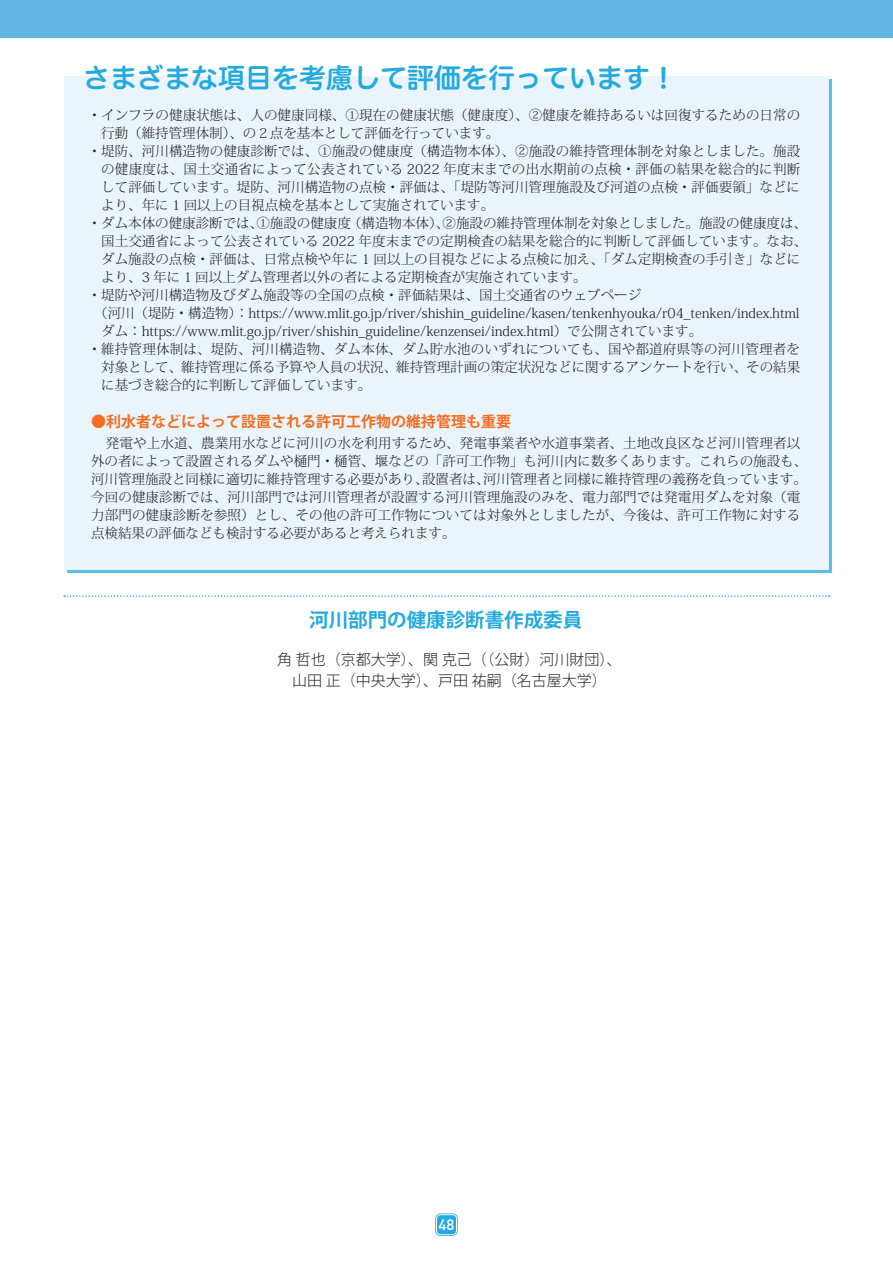
<style>
.page{position:relative;width:893px;height:1263px;background:#fff}
.page>*{position:absolute;margin:0;border:0;box-sizing:border-box;transform-origin:0 0}
.t1{font:27px "Hira Maru Std W6";color:#24aae1}
.t2{font:700 19.5px "Koz Go Pr 6 N";color:#24aae1}
.t3{font:300 15px/21px "Koz Go Pr 6 N";color:#231f20;text-align:center}
.t4{font:700 15px "Koz Go Pr 6 N";color:#f36e21}
.t5{font:500 15px "DIN Pro";color:#fff}
.t6{font:300 13.5px/18px "Koz Min Pr 6 N";color:#231f20}
.t7{font:300 13.5px "Koz Min Pr 6 N";letter-spacing:.02em;color:#231f20}
</style>
<div class="page">
<svg style="left:64px;top:595px;width:766px;height:2px"></svg>
<div style="left:64px;top:76px;width:765px;height:494px;background:#eaf4fb"></div>
<div style="left:0;top:0;width:893px;height:37px;background:#61b6e6"></div>
<div style="left:435px;top:1213px;width:23px;height:23px;border:2px solid #24aae1;border-radius:4px"></div>
<div style="left:436px;top:1215px;width:20px;height:20px;background:#24aae1;border-radius:4px"></div>
<div style="left:436px;top:1214px;width:21px;height:21px;border:1px solid #fff;border-radius:4px"></div>
<h1 class="t1" style="left:83px;top:57px;width:595px">さまざまな項目を考慮して評価を行っています！</h1>
<p class="t6" style="left:88px;top:106px;width:714px">・インフラの健康状態は、人の健康同様、①現在の健康状態（健康度）、②健康を維持あるいは回復するための日常の</p>
<p class="t6" style="left:101px;top:124px;width:400px">行動（維持管理体制）、の２点を基本として評価を行っています。</p>
<p class="t6" style="left:88px;top:142px;width:714px">・堤防、河川構造物の健康診断では、①施設の健康度（構造物本体）、②施設の維持管理体制を対象としました。施設</p>
<p class="t7" style="left:101px;top:161px;width:701px">の健康度は、国土交通省によって公表されている 2022 年度末までの出水期前の点検・評価の結果を総合的に判断</p>
<p class="t6" style="left:101px;top:178px;width:700px">して評価しています。堤防、河川構造物の点検・評価は、「堤防等河川管理施設及び河道の点検・評価要領」などに</p>
<p class="t6" style="left:101px;top:196px;width:394px">より、年に 1 回以上の目視点検を基本として実施されています。</p>
<p class="t6" style="left:88px;top:214px;width:721px">・ダム本体の健康診断では、①施設の健康度（構造物本体）、②施設の維持管理体制を対象としました。施設の健康度は、</p>
<p class="t6" style="left:101px;top:232px;width:707px">国土交通省によって公表されている 2022 年度末までの定期検査の結果を総合的に判断して評価しています。なお、</p>
<p class="t6" style="left:101px;top:250px;width:701px">ダム施設の点検・評価は、日常点検や年に 1 回以上の目視などによる点検に加え、「ダム定期検査の手引き」などに</p>
<p class="t6" style="left:101px;top:268px;width:487px">より、3 年に 1 回以上ダム管理者以外の者による定期検査が実施されています。</p>
<p class="t6" style="left:88px;top:286px;width:555px">・堤防や河川構造物及びダム施設等の全国の点検・評価結果は、国土交通省のウェブページ</p>
<p class="t6" style="left:94px;top:304px;width:707px">（河川（堤防・構造物）：https://www.mlit.go.jp/river/shishin_guideline/kasen/tenkenhyouka/r04_tenken/index.html</p>
<p class="t6" style="left:101px;top:322px;width:603px">ダム：https://www.mlit.go.jp/river/shishin_guideline/kenzensei/index.html）で公開されています。</p>
<p class="t6" style="left:88px;top:340px;width:714px">・維持管理体制は、堤防、河川構造物、ダム本体、ダム貯水池のいずれについても、国や都道府県等の河川管理者を</p>
<p class="t6" style="left:101px;top:358px;width:701px">対象として、維持管理に係る予算や人員の状況、維持管理計画の策定状況などに関するアンケートを行い、その結果</p>
<p class="t6" style="left:101px;top:376px;width:271px">に基づき総合的に判断して評価しています。</p>
<p class="t4" style="left:91px;top:413px;width:436px">●利水者などによって設置される許可工作物の維持管理も重要　</p>
<p class="t6" style="left:91px;top:435px;width:718px;text-indent:15px">発電や上水道、農業用水などに河川の水を利用するため、発電事業者や水道事業者、土地改良区など河川管理者以外の者によって設置されるダムや樋門・樋管、堰などの「許可工作物」も河川内に数多くあります。これらの施設も、河川管理施設と同様に適切に維持管理する必要があり、設置者は、河川管理者と同様に維持管理の義務を負っています。今回の健康診断では、河川部門では河川管理者が設置する河川管理施設のみを、電力部門では発電用ダムを対象（電力部門の健康診断を参照）とし、その他の許可工作物については対象外としましたが、今後は、許可工作物に対する点検結果の評価なども検討する必要があると考えられます。</p>
<h2 class="t2" style="left:309px;top:609px;width:274px">河川部門の健康診断書作成委員</h2>
<p class="t3" style="left:277px;top:649px;width:346px">角 哲也（京都大学）、関 克己（（公財）河川財団）、山田 正（中央大学）、戸田 祐嗣（名古屋大学）</p>
<p class="t5" style="left:438px;top:1214px;width:17px">48</p>
</div>
